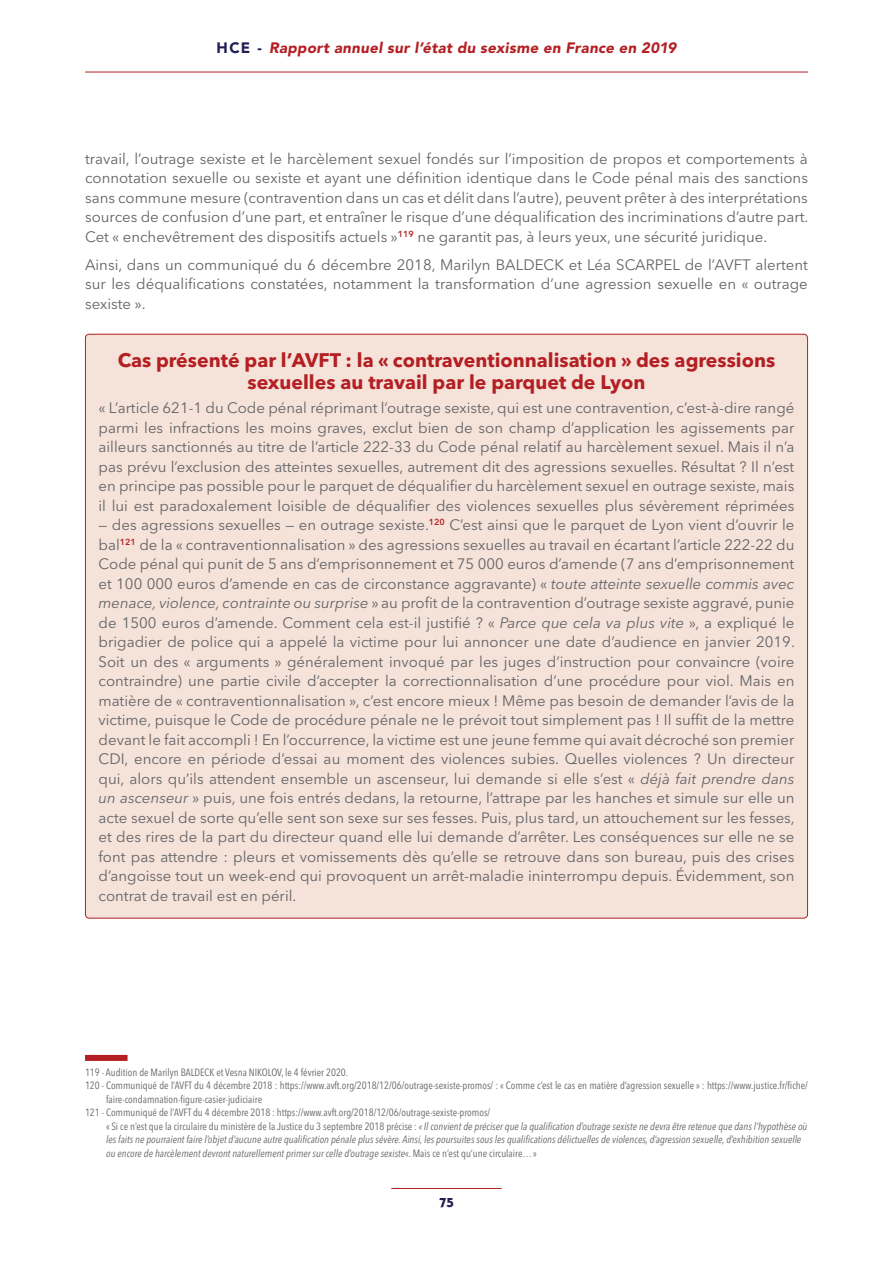
<style>
.page{position:relative;width:893px;height:1263px;background:#fff}
.page>*{position:absolute;margin:0;border:0;box-sizing:border-box;transform-origin:0 0}
.t1{font:700 19.5px/22.5px "Avenir Next";color:#b31f23;text-align:center}
.t2{font:15px/19.5px "Avenir Next";color:#636366;text-align:justify}
.t3{font:italic 900 15px "Avenir";letter-spacing:.02em;color:#b31f23}
.t4{font:700 13.5px "Kabel Md ITC";color:#211e53}
.t5{font:italic 10.5px "Avenir Next Condensed";color:#636366}
.t6{font:10.5px "Avenir Next Condensed";color:#636366}
.s1{font-style:normal;color:#211e53}
.s2{font-style:italic}
.s3{font-style:normal}
</style>
<div class="page">
<hr style="left:391px;top:1188px;width:111px;height:1px;background:#b31f23">
<hr style="left:85px;top:72px;width:723px;height:1px;background:#b31f23">
<div style="left:85px;top:1055px;width:43px;height:6px;background:#b31f23"></div>
<div style="left:85px;top:334px;width:722px;height:584px;background:#f5e3da;border-radius:4px"></div>
<p class="t3" style="left:217px;top:36px;width:461px"><span class="s1">HCE -</span> Rapport annuel sur l’état du sexisme en France en 2019</p>
<p class="t2" style="left:85px;top:148px;width:725px">travail, l’outrage sexiste et le harcèlement sexuel fondés sur l’imposition de propos et comportements à connotation sexuelle ou sexiste et ayant une définition identique dans le Code pénal mais des sanctions sans commune mesure (contravention dans un cas et délit dans l’autre), peuvent prêter à des interprétations sources de confusion d’une part, et entraîner le risque d’une déqualification des incriminations d’autre part.<br>Cet « enchevêtrement des dispositifs actuels »<sup>119</sup> ne garantit pas, à leurs yeux, une sécurité juridique.</p>
<p class="t2" style="left:85px;top:254px;width:724px">Ainsi, dans un communiqué du 6 décembre 2018, Marilyn BALDECK et Léa SCARPEL de l’AVFT alertent sur les déqualifications constatées, notamment la transformation d’une agression sexuelle en « outrage sexiste ».</p>
<h1 class="t1" style="left:118px;top:348px;width:659px">Cas présenté par l’AVFT : la « contraventionnalisation » des agressions sexuelles au travail par le parquet de Lyon</h1>
<p class="t2" style="left:99px;top:397px;width:697px">« L’article 621-1 du Code pénal réprimant l’outrage sexiste, qui est une contravention, c’est-à-dire rangé parmi les infractions les moins graves, exclut bien de son champ d’application les agissements par ailleurs sanctionnés au titre de l’article 222-33 du Code pénal relatif au harcèlement sexuel. Mais il n’a pas prévu l’exclusion des atteintes sexuelles, autrement dit des agressions sexuelles. Résultat ? Il n’est en principe pas possible pour le parquet de déqualifier du harcèlement sexuel en outrage sexiste, mais il lui est paradoxalement loisible de déqualifier des violences sexuelles plus sévèrement réprimées</p>
<p class="t2" style="left:99px;top:514px;width:698px">— des agressions sexuelles — en outrage sexiste.<sup>120</sup> C’est ainsi que le parquet de Lyon vient d’ouvrir le bal<sup>121</sup> de la « contraventionnalisation » des agressions sexuelles au travail en écartant l’article 222-22 du Code pénal qui punit de 5 ans d’emprisonnement et 75 000 euros d’amende (7 ans d’emprisonnement et 100 000 euros d’amende en cas de circonstance aggravante) « <span class="s2">toute atteinte sexuelle commis avec menace, violence, contrainte ou surprise</span> » au profit de la contravention d’outrage sexiste aggravé, punie de 1500 euros d’amende. Comment cela est-il justifié ? « <span class="s2">Parce que cela va plus vite</span> », a expliqué le brigadier de police qui a appelé la victime pour lui annoncer une date d’audience en janvier 2019.<br>Soit un des « arguments » généralement invoqué par les juges d’instruction pour convaincre (voire contraindre) une partie civile d’accepter la correctionnalisation d’une procédure pour viol. Mais en matière de « contraventionnalisation », c’est encore mieux ! Même pas besoin de demander l’avis de la victime, puisque le Code de procédure pénale ne le prévoit tout simplement pas ! Il suffit de la mettre devant le fait accompli ! En l’occurrence, la victime est une jeune femme qui avait décroché son premier CDI, encore en période d’essai au moment des violences subies. Quelles violences ? Un directeur qui, alors qu’ils attendent ensemble un ascenseur, lui demande si elle s’est « <span class="s2">déjà fait prendre dans un ascenseur</span> » puis, une fois entrés dedans, la retourne, l’attrape par les hanches et simule sur elle un acte sexuel de sorte qu’elle sent son sexe sur ses fesses. Puis, plus tard, un attouchement sur les fesses, et des rires de la part du directeur quand elle lui demande d’arrêter. Les conséquences sur elle ne se font pas attendre : pleurs et vomissements dès qu’elle se retrouve dans son bureau, puis des crises d’angoisse tout un week-end qui provoquent un arrêt-maladie ininterrompu depuis. Évidemment, son contrat de travail est en péril.</p>
<p class="t6" style="left:85px;top:1063px;width:265px">119 - Audition de Marilyn BALDECK et Vesna NIKOLOV, le 4 février 2020.</p>
<p class="t6" style="left:85px;top:1076px;width:724px">120 - Communiqué de l’AVFT du 4 décembre 2018 : https://www.avft.org/2018/12/06/outrage-sexiste-promos/ : « Comme c’est le cas en matière d’agression sexuelle » : https://www.justice.fr/fiche/</p>
<p class="t6" style="left:106px;top:1090px;width:157px">faire-condamnation-figure-casier-judiciaire</p>
<p class="t6" style="left:85px;top:1103px;width:407px">121 - Communiqué de l’AVFT du 4 décembre 2018 : https://www.avft.org/2018/12/06/outrage-sexiste-promos/</p>
<p class="t5" style="left:106px;top:1120px;width:703px"><span class="s3">« Si ce n’est que la circulaire du ministère de la Justice du 3 septembre 2018 précise :</span> « Il convient de préciser que la qualification d’outrage sexiste ne devra être retenue que dans l’hypothèse où</p>
<p class="t5" style="left:106px;top:1133px;width:697px">les faits ne pourraient faire l’objet d’aucune autre qualification pénale plus sévère. Ainsi, les poursuites sous les qualifications délictuelles de violences, d’agression sexuelle, d’exhibition sexuelle</p>
<p class="t5" style="left:106px;top:1147px;width:432px">ou encore de harcèlement devront naturellement primer sur celle d’outrage sexiste<span class="s3">«. Mais ce n’est qu’une circulaire… »</span></p>
<p class="t4" style="left:439px;top:1194px;width:16px">75</p>
</div>
